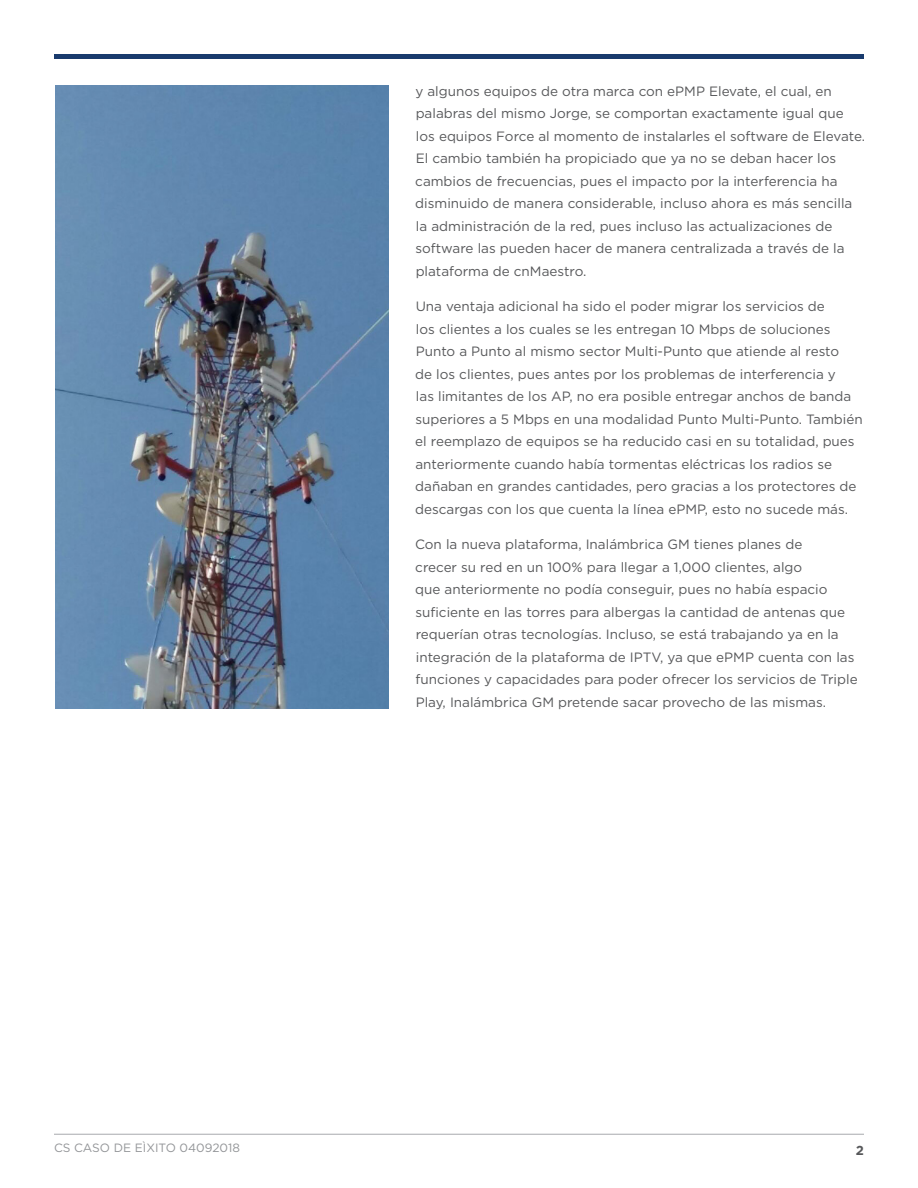
<style>
.page{position:relative;width:918px;height:1188px;background:#fff}
.page>*{position:absolute;margin:0;border:0;box-sizing:border-box;transform-origin:0 0}
.t1{font:13.5px/22.5px "Gotham";color:#57585a}
.t2{font:700 13.05px "Gotham";color:#57585a}
.Caption_Center{font:12px "Gotham";color:#939598}
</style>
<div class="page">
<hr style="left:54px;top:1134px;width:810px;height:1px;background:#a8a9ad">
<hr style="left:54px;top:54px;width:810px;height:4px;background:#193b6d">
<img style="left:55px;top:85px;width:333px;height:623px">
<p class="t1" style="left:415px;top:80px;width:451px">y algunos equipos de otra marca con ePMP Elevate, el cual, en palabras del mismo Jorge, se comportan exactamente igual que los equipos Force al momento de instalarles el software de Elevate.<br>El cambio también ha propiciado que ya no se deban hacer los cambios de frecuencias, pues el impacto por la interferencia ha disminuido de manera considerable, incluso ahora es más sencilla la administración de la red, pues incluso las actualizaciones de software las pueden hacer de manera centralizada a través de la plataforma de cnMaestro.</p>
<p class="t1" style="left:415px;top:295px;width:449px">Una ventaja adicional ha sido el poder migrar los servicios de<br>los clientes a los cuales se les entregan 10 Mbps de soluciones Punto a Punto al mismo sector Multi-Punto que atiende al resto<br>de los clientes, pues antes por los problemas de interferencia y<br>las limitantes de los AP, no era posible entregar anchos de banda superiores a 5 Mbps en una modalidad Punto Multi-Punto. También el reemplazo de equipos se ha reducido casi en su totalidad, pues anteriormente cuando había tormentas eléctricas los radios se dañaban en grandes cantidades, pero gracias a los protectores de descargas con los que cuenta la línea ePMP, esto no sucede más.</p>
<p class="t1" style="left:415px;top:533px;width:444px">Con la nueva plataforma, Inalámbrica GM tienes planes de<br>crecer su red en un 100% para llegar a 1,000 clientes, algo<br>que anteriormente no podía conseguir, pues no había espacio suficiente en las torres para albergas la cantidad de antenas que requerían otras tecnologías. Incluso, se está trabajando ya en la integración de la plataforma de IPTV, ya que ePMP cuenta con las funciones y capacidades para poder ofrecer los servicios de Triple Play, Inalámbrica GM pretende sacar provecho de las mismas.</p>
<p class="Caption_Center" style="left:54px;top:1140px;width:187px">CS CASO DE EÌXITO 04092018</p>
<p class="t2" style="left:856px;top:1142px;width:10px">2</p>
</div>
